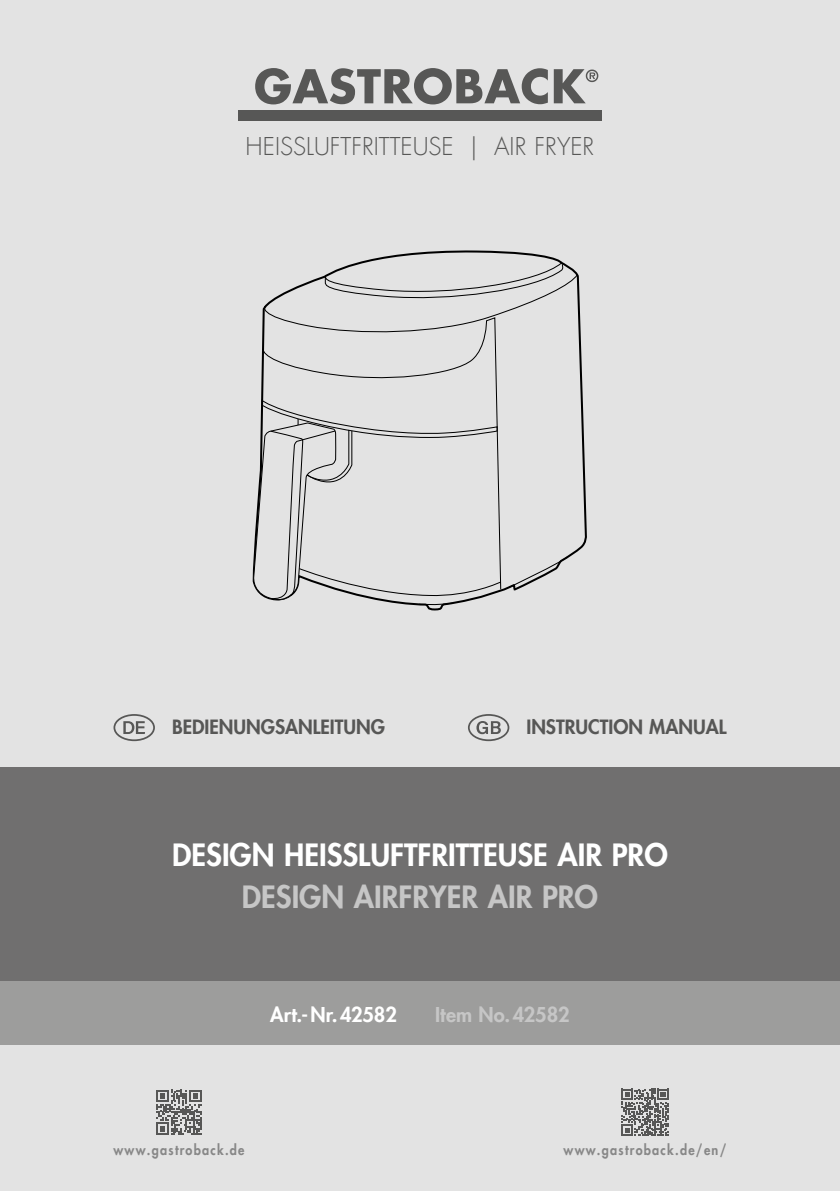
<style>
.page{position:relative;width:840px;height:1191px;background:#fff}
.page>*{position:absolute;margin:0;border:0;box-sizing:border-box;transform-origin:0 0}
.t1{font:800 30px "Futura LT";color:#fff}
.t2{font:800 30px "Futura LT";color:#c6c6c6}
.t3{font:300 24px "Futura LT";color:#575756}
.t4{font:800 20px "Futura LT";color:#fff}
.t5{font:800 20px "Futura LT";color:#c6c6c6}
.t6{font:800 19.2px "Futura LT";color:#575756}
.t7{font:800 14px "Futura LT";letter-spacing:.1em;color:#878787;scale:.9 1}
</style>
<div class="page">
<div style="left:0;top:0;width:839px;height:1191px;background:#e3e3e3"></div>
<div style="left:113px;top:714px;width:42px;height:27px;border:2px solid #575756;border-radius:50%"></div>
<svg style="left:123px;top:721px;width:22px;height:13px"></svg>
<svg style="left:468px;top:714px;width:41px;height:27px"></svg>
<div style="left:238px;top:110px;width:363px;height:11px;background:#575756"></div>
<svg style="left:255px;top:68px;width:343px;height:36px"></svg>
<div style="left:0;top:767px;width:839px;height:214px;background:#706f6f"></div>
<div style="left:0;top:981px;width:839px;height:64px;background:#9d9d9c"></div>
<svg style="left:621px;top:1088px;width:47px;height:47px"></svg>
<svg style="left:156px;top:1089px;width:46px;height:46px"></svg>
<svg style="left:261px;top:250px;width:326px;height:361px"></svg>
<svg style="left:261px;top:261px;width:317px;height:76px"></svg>
<svg style="left:262px;top:316px;width:239px;height:82px"></svg>
<svg style="left:252px;top:398px;width:249px;height:207px"></svg>
<svg style="left:508px;top:555px;width:60px;height:33px"></svg>
<h2 class="t3" style="left:245px;top:131px;width:350px">HEISSLUFTFRITTEUSE | AIR FRYER</h2>
<h3 class="t6" style="left:172px;top:714px;width:214px">BEDIENUNGSANLEITUNG</h3>
<h3 class="t6" style="left:526px;top:714px;width:201px">INSTRUCTION MANUAL</h3>
<h1 class="t1" style="left:172px;top:835px;width:497px">DESIGN HEISSLUFTFRITTEUSE AIR PRO</h1>
<h1 class="t2" style="left:242px;top:877px;width:357px">DESIGN AIRFRYER AIR PRO</h1>
<h3 class="t4" style="left:270px;top:1000px;width:128px">Art.-Nr.42582</h3>
<h3 class="t5" style="left:435px;top:1000px;width:136px">Item No.42582</h3>
<p class="t7" style="left:113px;top:1140px;width:147px">www.gastroback.de</p>
<p class="t7" style="left:563px;top:1140px;width:182px">www.gastroback.de/en/</p>
</div>
